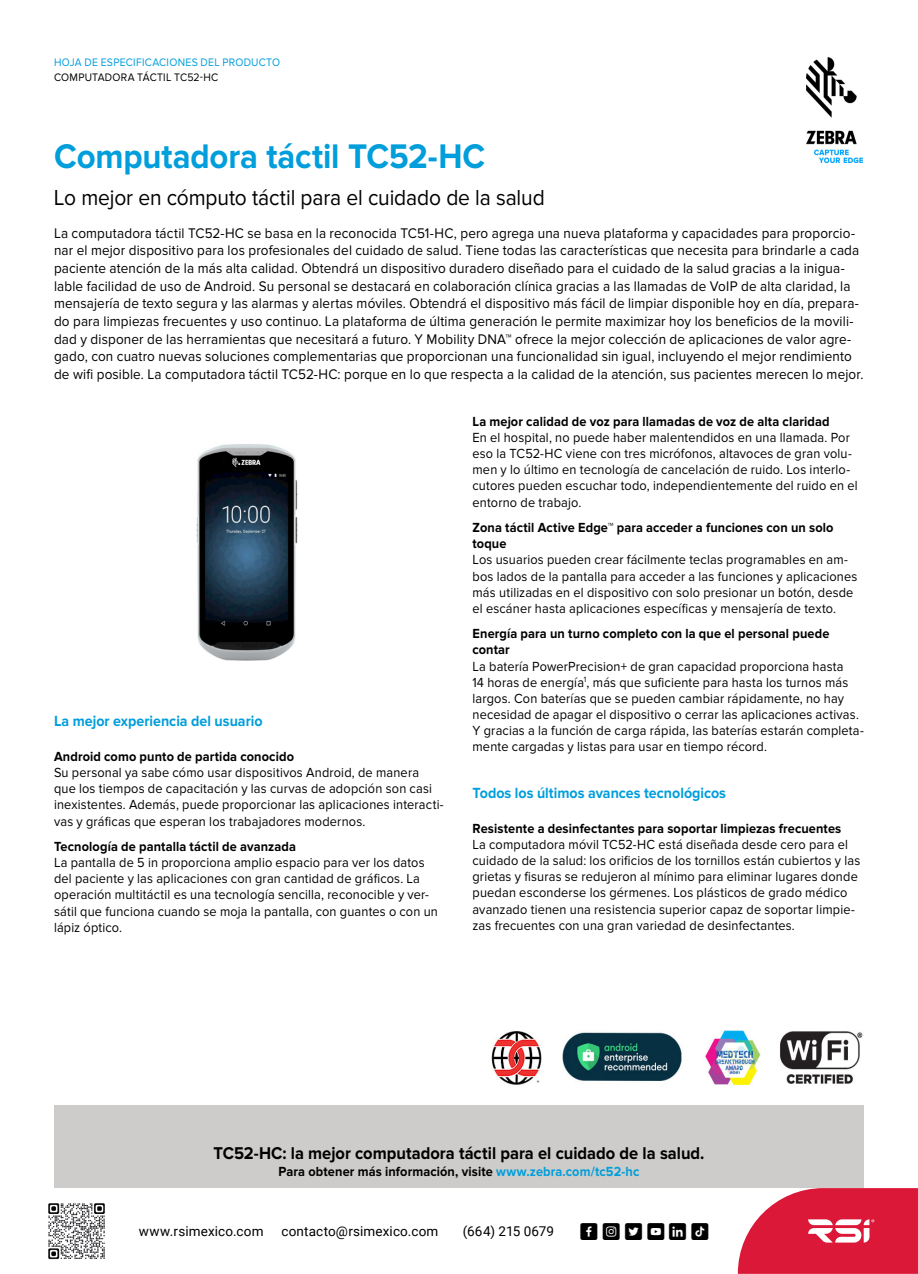
<style>
.page{position:relative;width:918px;height:1274px;background:#fff}
.page>*{position:absolute;margin:0;border:0;box-sizing:border-box;transform-origin:0 0}
.t1{font:700 35.4px "Proxima Nova";letter-spacing:-.005em;color:#009edb;scale:.93 1}
.t2{font:22.5px "Proxima Nova";letter-spacing:-.005em;color:#000;scale:.93 1}
.t3{font:700 17.7px "Proxima Nova";color:#000;scale:.93 1}
.t4{font:700 15.3px "Proxima Nova";color:#009edb;scale:.93 1}
.t5{font:15px "Social Shapes";letter-spacing:.265em;color:#000}
.t6{font:14.55px/17.7px "Proxima Nova";letter-spacing:.01em;color:#000;scale:.93 1}
.t7{font:13.65px/16px "Proxima Nova";letter-spacing:.015em;color:#000;scale:.93 1}
.t8{font:700 13.65px/16px "Proxima Nova";letter-spacing:.01em;color:#000;scale:.93 1}
.t9{font:13.5px "Roboto";letter-spacing:.015em;color:#000}
.t10{font:11.25px "Proxima Nova";letter-spacing:.025em;color:#009edb;scale:.93 1}
.t11{font:11.25px "Proxima Nova";letter-spacing:.02em;color:#000;scale:.93 1}
.s1{color:#009edb}
</style>
<div class="page">
<img style="left:806px;top:58px;width:56px;height:104px">
<div style="left:54px;top:1105px;width:810px;height:111px;background:#cdccca"></div>
<img style="left:491px;top:1030px;width:372px;height:55px">
<img style="left:196px;top:444px;width:102px;height:217px">
<div style="left:0;top:1188px;width:918px;height:86px;background:#fff"></div>
<img style="left:48px;top:1203px;width:57px;height:57px">
<svg style="left:738px;top:1188px;width:180px;height:86px;background:#e03d58"></svg>
<p class="t10" style="left:54px;top:55px;width:245px">HOJA DE ESPECIFICACIONES DEL PRODUCTO</p>
<p class="t11" style="left:54px;top:71px;width:178px">COMPUTADORA TÁCTIL TC52-HC</p>
<h1 class="t1" style="left:54px;top:136px;width:465px">Computadora táctil TC52-HC</h1>
<h2 class="t2" style="left:54px;top:185px;width:529px">Lo mejor en cómputo táctil para el cuidado de la salud</h2>
<p class="t6" style="left:54px;top:224px;width:872px">La computadora táctil TC52-HC se basa en la reconocida TC51-HC, pero agrega una nueva plataforma y capacidades para proporcio&shy;nar el mejor dispositivo para los profesionales del cuidado de salud. Tiene todas las características que necesita para brindarle a cada paciente atención de la más alta calidad. Obtendrá un dispositivo duradero diseñado para el cuidado de la salud gracias a la inigua&shy;lable facilidad de uso de Android. Su personal se destacará en colaboración clínica gracias a las llamadas de VoIP de alta claridad, la mensajería de texto segura y las alarmas y alertas móviles. Obtendrá el dispositivo más fácil de limpiar disponible hoy en día, prepara&shy;do para limpiezas frecuentes y uso continuo. La plataforma de última generación le permite maximizar hoy los beneficios de la movili&shy;dad y disponer de las herramientas que necesitará a futuro. Y Mobility DNA™ ofrece la mejor colección de aplicaciones de valor agre&shy;gado, con cuatro nuevas soluciones complementarias que proporcionan una funcionalidad sin igual, incluyendo el mejor rendimiento de wifi posible. La computadora táctil TC52-HC: porque en lo que respecta a la calidad de la atención, sus pacientes merecen lo mejor.</p>
<p class="t4" style="left:54px;top:712px;width:226px">La mejor experiencia del usuario</p>
<p class="t8" style="left:54px;top:749px;width:260px">Android como punto de partida conocido</p>
<p class="t7" style="left:54px;top:765px;width:421px">Su personal ya sabe cómo usar dispositivos Android, de manera que los tiempos de capacitación y las curvas de adopción son casi inexistentes. Además, puede proporcionar las aplicaciones interacti&shy;vas y gráficas que esperan los trabajadores modernos.</p>
<p class="t8" style="left:54px;top:839px;width:262px">Tecnología de pantalla táctil de avanzada</p>
<p class="t7" style="left:54px;top:855px;width:414px">La pantalla de 5 in proporciona amplio espacio para ver los datos del paciente y las aplicaciones con gran cantidad de gráficos. La operación multitáctil es una tecnología sencilla, reconocible y ver&shy;sátil que funciona cuando se moja la pantalla, con guantes o con un lápiz óptico.</p>
<p class="t8" style="left:472px;top:414px;width:385px">La mejor calidad de voz para llamadas de voz de alta claridad</p>
<p class="t7" style="left:472px;top:430px;width:416px">En el hospital, no puede haber malentendidos en una llamada. Por eso la TC52-HC viene con tres micrófonos, altavoces de gran volu&shy;men y lo último en tecnología de cancelación de ruido. Los interlo&shy;cutores pueden escuchar todo, independientemente del ruido en el entorno de trabajo.</p>
<p class="t8" style="left:472px;top:520px;width:390px">Zona táctil Active Edge™ para acceder a funciones con un solo toque</p>
<p class="t7" style="left:472px;top:552px;width:415px">Los usuarios pueden crear fácilmente teclas programables en am&shy;bos lados de la pantalla para acceder a las funciones y aplicaciones más utilizadas en el dispositivo con solo presionar un botón, desde el escáner hasta aplicaciones específicas y mensajería de texto.</p>
<p class="t8" style="left:472px;top:626px;width:385px">Energía para un turno completo con la que el personal puede contar</p>
<p class="t7" style="left:472px;top:658px;width:422px">La batería PowerPrecision+ de gran capacidad proporciona hasta<br>14 horas de energía<sup>1</sup>, más que suficiente para hasta los turnos más largos. Con baterías que se pueden cambiar rápidamente, no hay necesidad de apagar el dispositivo o cerrar las aplicaciones activas.<br>Y gracias a la función de carga rápida, las baterías estarán completa&shy;mente cargadas y listas para usar en tiempo récord.</p>
<p class="t4" style="left:472px;top:784px;width:274px">Todos los últimos avances tecnológicos</p>
<p class="t8" style="left:472px;top:821px;width:398px">Resistente a desinfectantes para soportar limpiezas frecuentes</p>
<p class="t7" style="left:472px;top:837px;width:419px">La computadora móvil TC52-HC está diseñada desde cero para el cuidado de la salud: los orificios de los tornillos están cubiertos y las grietas y fisuras se redujeron al mínimo para eliminar lugares donde puedan esconderse los gérmenes. Los plásticos de grado médico avanzado tienen una resistencia superior capaz de soportar limpie&shy;zas frecuentes con una gran variedad de desinfectantes.</p>
<p class="t3" style="left:213px;top:1143px;width:530px">TC52-HC: la mejor computadora táctil para el cuidado de la salud.</p>
<p class="t8" style="left:278px;top:1164px;width:390px">Para obtener más información, visite <span class="s1">www.zebra.com/tc52-hc</span></p>
<p class="t9" style="left:139px;top:1222px;width:126px">www.rsimexico.com</p>
<p class="t9" style="left:281px;top:1222px;width:158px">contacto@rsimexico.com</p>
<p class="t9" style="left:463px;top:1222px;width:93px">(664) 215 0679</p>
<p class="t5" style="left:580px;top:1226px;width:131px">FdÕùjÉ</p>
</div>
